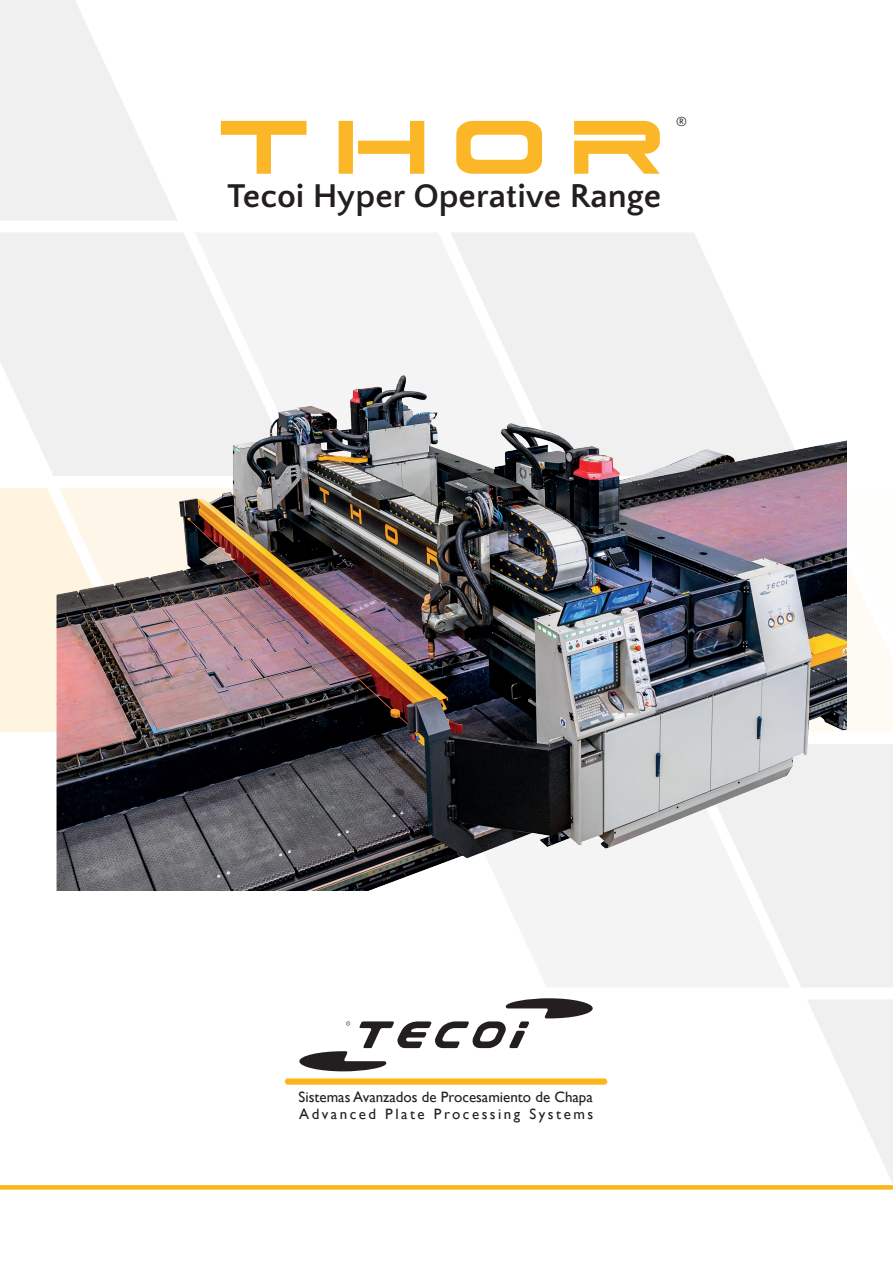
<style>
.page{position:relative;width:893px;height:1263px;background:#fff}
.page>*{position:absolute;margin:0;border:0;box-sizing:border-box;transform-origin:0 0}
.t1{font:100.8px "Dodger Title";color:#fcb729}
.t2{font:700 34.5px "Quattrocento Sans";color:#231f20}
.t3{font:15.75px "Quattrocento Sans";color:#231f20}
.t4{font:15px "Gill Sans";color:#231f20}
.t5{font:15px "Gill Sans";letter-spacing:.165em;color:#231f20}
</style>
<div class="page">
<div style="left:297px;top:233px;width:153px;height:96px;background:#f4f4f4"></div>
<div style="left:0;top:488px;width:57px;height:244px;background:#fef4df"></div>
<svg style="left:0;top:233px;width:297px;height:243px;fill:#f0f0f0"></svg>
<svg style="left:0;top:0;width:177px;height:220px"></svg>
<svg style="left:502px;top:890px;width:186px;height:97px;fill:#f4f4f4"></svg>
<div style="left:688px;top:744px;width:205px;height:243px;background:#f0f0f0"></div>
<svg style="left:450px;top:233px;width:289px;height:96px;fill:#f0f0f0"></svg>
<svg style="left:0;top:998px;width:893px;height:192px"></svg>
<img style="left:57px;top:329px;width:790px;height:561px">
<h1 class="t1" style="left:205px;top:102px;width:472px">THOR</h1>
<p class="t3" style="left:676px;top:114px;width:13px">®</p>
<h2 class="t2" style="left:227px;top:178px;width:435px">Tecoi Hyper Operative Range</h2>
<p class="t4" style="left:299px;top:1088px;width:296px">Sistemas Avanzados de Procesamiento de Chapa</p>
<p class="t5" style="left:299px;top:1105px;width:296px">Advanced Plate Processing Systems</p>
</div>
